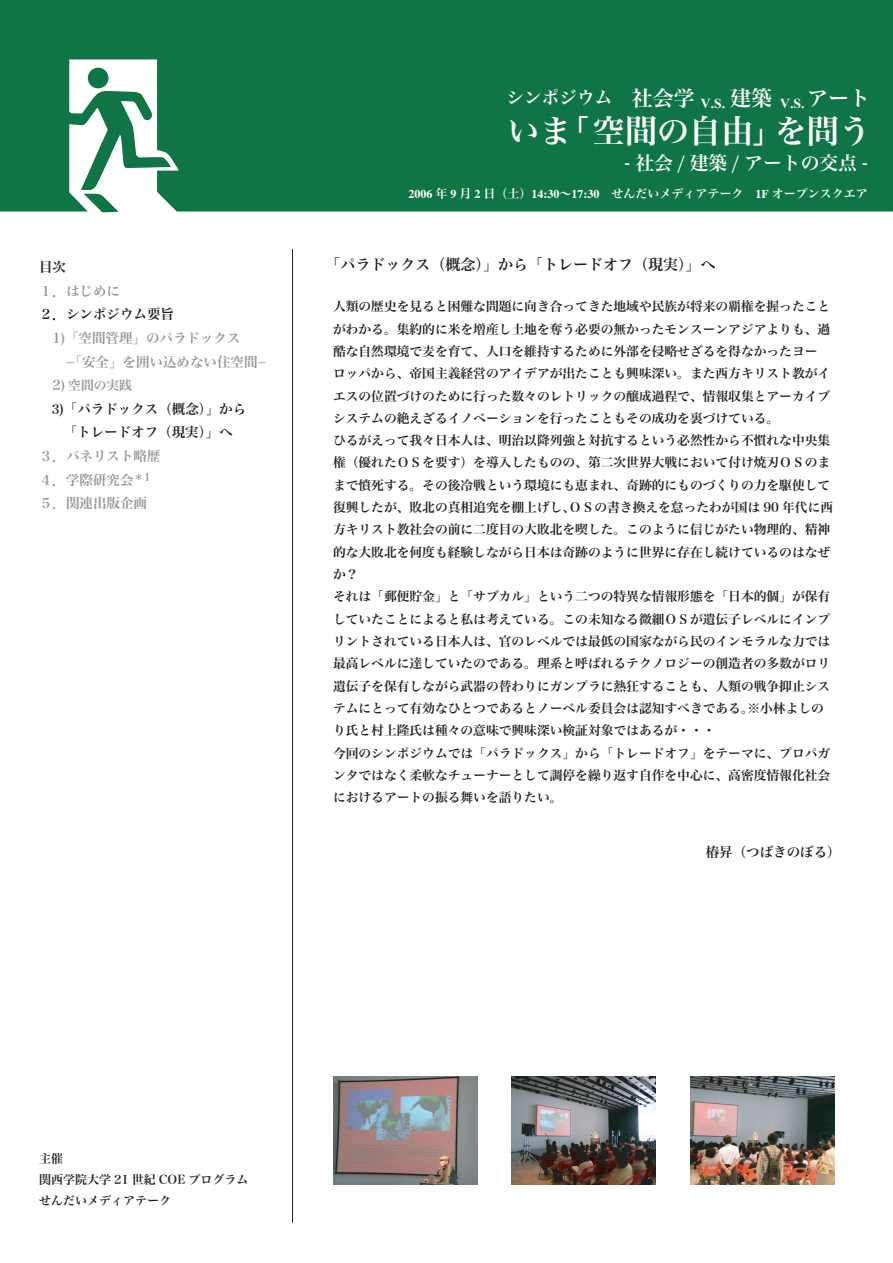
<style>
.page{position:relative;width:893px;height:1263px;background:#fff}
.page>*{position:absolute;margin:0;border:0;box-sizing:border-box;transform-origin:0 0}
.t1{font:32.1px "Hira Min Pro W6";color:#fff}
.t2{font:32.1px "Hira Kaku Pro W3";color:#fff}
.t3{font:21px "Hira Min Pro W6";color:#fff}
.t4{font:18.75px "Hira Min Pro W6";color:#fff}
.t5{font:15px "Hira Min Pro W6";color:#231f20}
.t6{font:700 13.65px "Times New Roman";color:#fff}
.t7{font:13.5px/23.7px "Hira Min Pro W6";color:#939598}
.t8{font:13.5px/23.7px "Hira Min Pro W6";color:#231f20}
.t9{font:12.75px/22.4px "Hira Min Pro W6";color:#231f20}
.t10{font:12.75px "Hira Min Pro W6";color:#939598}
.t11{font:12px "Hira Min Pro W6";color:#fff}
.t12{font:12px/21px "Hira Min Pro W6";color:#231f20}
.s1{font-size:17.7px}
.s2{font-family:"Times";font-weight:700}
.s3{font-size:13.5px}
.s4{font-size:12.75px}
</style>
<div class="page">
<div style="left:0;top:0;width:893px;height:212px;background:#107546"></div>
<svg style="left:292px;top:249px;width:1px;height:974px"></svg>
<img style="left:333px;top:1077px;width:144px;height:108px">
<img style="left:690px;top:1077px;width:144px;height:108px">
<img style="left:512px;top:1077px;width:144px;height:108px">
<h2 class="t3" style="left:506px;top:80px;width:365px"><span class="s1">シンポジウム</span> 社会学 　 建築 　 アート</h2>
<p class="t6" style="left:701px;top:95px;width:26px">V.S.</p>
<p class="t6" style="left:780px;top:95px;width:26px">V.S.</p>
<h1 class="t1" style="left:507px;top:103px;width:365px">いま 空間の自由 を問う</h1>
<h1 class="t2" style="left:557px;top:102px;width:34px">「</h1>
<h1 class="t2" style="left:752px;top:102px;width:34px">」</h1>
<h3 class="t4" style="left:624px;top:146px;width:246px">- 社会 / 建築 / アートの交点 -</h3>
<p class="t11" style="left:408px;top:183px;width:461px"><span class="s2">2006</span> 年 <span class="s2">9</span> 月 <span class="s2">2</span> 日（土）<span class="s2">14:30</span>～<span class="s2">17:30</span>　せんだいメディアテーク　<span class="s2">1F</span> オープンスクエア</p>
<p class="t8" style="left:39px;top:254px;width:28px">目次</p>
<p class="t5" style="left:326px;top:251px;width:391px">「パラドックス（概念）」から「トレードオフ（現実）」へ</p>
<p class="t7" style="left:39px;top:278px;width:82px">１．はじめに</p>
<p class="t8" style="left:39px;top:301px;width:136px">２．シンポジウム要旨</p>
<p class="t7" style="left:39px;top:325px;width:229px">　1)「空間管理」のパラドックス<br>　　-「安全」を囲い込めない住空間-</p>
<p class="t10" style="left:39px;top:374px;width:95px"><span class="s3">　2)</span> 空間の実践</p>
<p class="t8" style="left:39px;top:396px;width:209px"><span class="s4">　3</span>)「パラドックス（概念）」から　　 「トレードオフ（現実）」へ</p>
<p class="t7" style="left:39px;top:443px;width:123px">３．パネリスト略歴<br>４．学際研究会<sup>＊1<br></sup>５．関連出版企画</p>
<p class="t9" style="left:333px;top:294px;width:502px">人類の歴史を見ると困難な問題に向き合ってきた地域や民族が将来の覇権を握ったことがわかる。集約的に米を増産し土地を奪う必要の無かったモンスーンアジアよりも、過酷な自然環境で麦を育て、人口を維持するために外部を侵略せざるを得なかったヨーロッパから、帝国主義経営のアイデアが出たことも興味深い。また西方キリスト教がイエスの位置づけのために行った数々のレトリックの醸成過程で、情報収集とアーカイブシステムの絶えざるイノベーションを行ったこともその成功を裏づけている。<br>ひるがえって我々日本人は、明治以降列強と対抗するという必然性から不慣れな中央集権（優れたＯＳを要す）を導入したものの、第二次世界大戦において付け焼刃ＯＳのままで憤死する。その後冷戦という環境にも恵まれ、奇跡的にものづくりの力を駆使して復興したが、敗北の真相追究を棚上げし、ＯＳの書き換えを怠ったわが国は 90 年代に西方キリスト教社会の前に二度目の大敗北を喫した。このように信じがたい物理的、精神的な大敗北を何度も経験しながら日本は奇跡のように世界に存在し続けているのはなぜか？<br>それは「郵便貯金」と「サブカル」という二つの特異な情報形態を「日本的個」が保有していたことによると私は考えている。この未知なる微細ＯＳが遺伝子レベルにインプリントされている日本人は、官のレベルでは最低の国家ながら民のインモラルな力では最高レベルに達していたのである。理系と呼ばれるテクノロジーの創造者の多数がロリ遺伝子を保有しながら武器の替わりにガンプラに熱狂することも、人類の戦争抑止システムにとって有効なひとつであるとノーベル委員会は認知すべきである。※小林よしのり氏と村上隆氏は種々の意味で興味深い検証対象ではあるが・・・<br>今回のシンポジウムでは「パラドックス」から「トレードオフ」をテーマに、プロパガンタではなく柔軟なチューナーとして調停を繰り返す自作を中心に、高密度情報化社会におけるアートの振る舞いを語りたい。</p>
<p class="t12" style="left:39px;top:1147px;width:211px">主催<br>関西学院大学 21 世紀 COE プログラムせんだいメディアテーク</p>
<p class="t8" style="left:706px;top:839px;width:136px">椿昇（つばきのぼる）</p>
</div>
